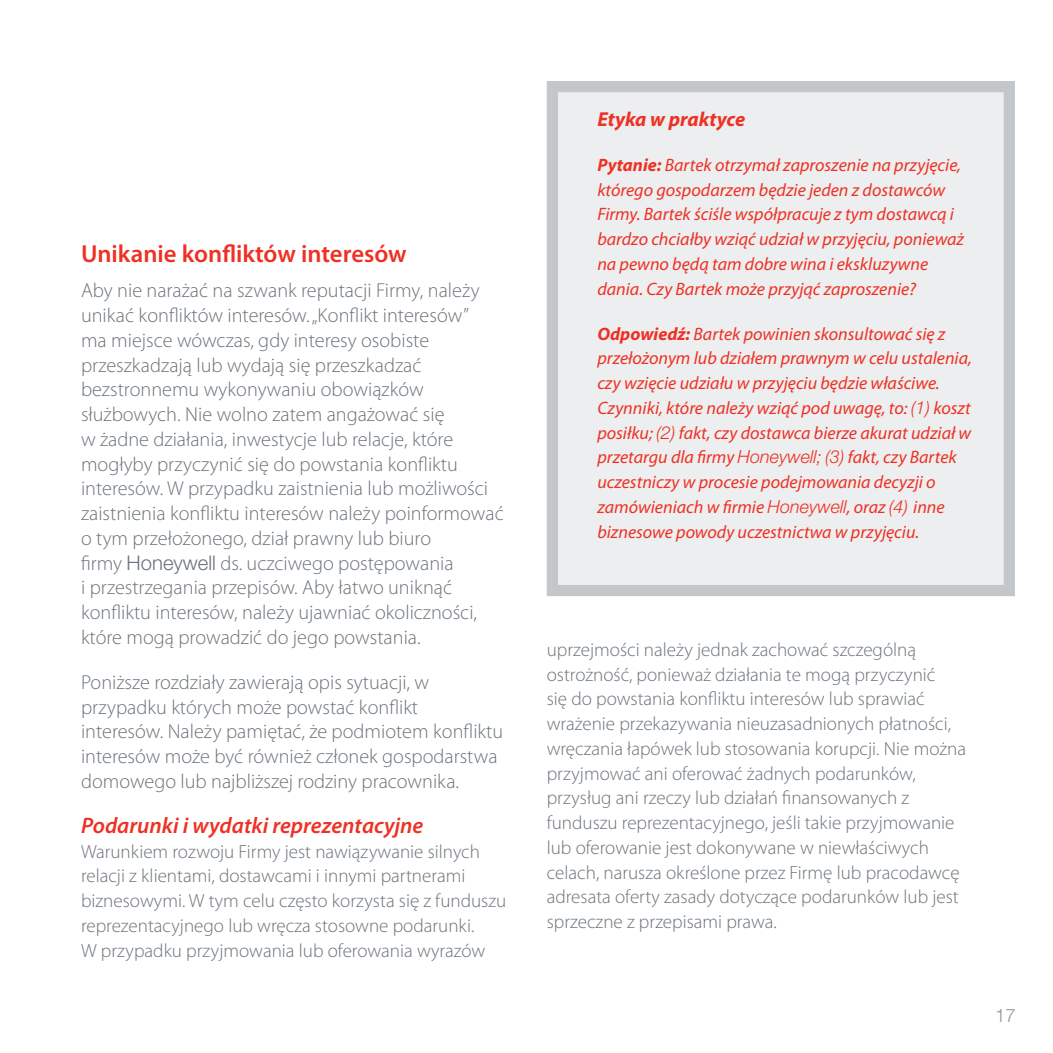
<style>
.page{position:relative;width:1053px;height:1053px;background:#fff}
.page>*{position:absolute;margin:0;border:0;box-sizing:border-box;transform-origin:0 0}
.t1{font:600 24.75px "Myriad Pro";color:#ee3124}
.t2{font:italic 600 22.5px "Myriad Pro";color:#ee3124}
.t3{font:300 20.25px/24.8px "Myriad Pro";color:#6a737b}
.t4{font:italic 700 20.25px "Myriad Pro";color:#ee3124}
.t5{font:300 19.12px/24.8px "Myriad Pro";color:#6a737b}
.t6{font:300 18.45px "Helvetica Neue";color:#939598}
.t7{font:italic 18px/24.8px "Myriad Pro";color:#ee3124}
.s1{font-family:"Helvetica Neue"}
.s2{font-weight:700}
.s3{font-family:"Helvetica Neue";font-weight:300}
</style>
<div class="page">
<svg style="left:546px;top:81px;width:469px;height:515px;background:#e9eaeb"></svg>
<p class="t1" style="left:81px;top:238px;width:327px">Unikanie konfliktów interesów</p>
<p class="t3" style="left:81px;top:278px;width:424px">Aby nie narażać na szwank reputacji Firmy, należy unikać konfliktów interesów. „Konflikt interesów”<br>ma miejsce wówczas, gdy interesy osobiste przeszkadzają lub wydają się przeszkadzać bezstronnemu wykonywaniu obowiązków służbowych. N ie wolno zatem angażować się<br>w żadne działania, inwestycje lub relacje, które mogłyby przyczynić się do powstania konfliktu interesów. W przypadku zaistnienia lub możliwości zaistnienia konfliktu interesów należy poinformować o tym przełożonego, dział prawny lub biuro<br>firmy <span class="s1">Honeywell</span> ds. uczciwego postępowania<br>i przestrzegania przepisów. Aby łatwo uniknąć konfliktu interesów, należy ujawniać okoliczności, które mogą prowadzić do jego powstania.</p>
<p class="t3" style="left:81px;top:669px;width:424px">Poniższe rozdziały zawierają opis sytuacji, w przypadku których może powstać konflikt interesów. N ależy pamiętać, że podmiotem konfliktu interesów może być również członek gospodarstwa domowego lub najbliższej rodziny pracownika.</p>
<p class="t2" style="left:81px;top:811px;width:344px">Podarunki i wydatki reprezentacyjne</p>
<p class="t5" style="left:81px;top:839px;width:427px">Warunkiem rozwoju Firmy jest nawiązywanie silnych relacji z klientami, dostawcami i innymi partnerami biznesowymi. W tym celu często korzysta się z funduszu reprezentacyjnego lub wręcza stosowne podarunki.<br>W przypadku przyjmowania lub oferowania wyrazów</p>
<p class="t4" style="left:597px;top:106px;width:149px">Etyka w praktyce</p>
<p class="t7" style="left:597px;top:152px;width:368px"><span class="s2">Pytanie:</span> Bartek otrzymał zaproszenie na przyjęcie, którego gospodarzem będzie jeden z dostawców Firmy. Bartek ściśle współpracuje z tym dostawcą i bardzo chciałby wziąć udział w przyjęciu, ponieważ na pewno będą tam dobre wina i ekskluzywne dania. Czy Bartek może przyjąć zaproszenie?</p>
<p class="t7" style="left:597px;top:321px;width:376px"><span class="s2">Odpowiedź:</span> Bartek powinien skonsultować się z przełożonym lub działem prawnym w celu ustalenia, czy wzięcie udziału w przyjęciu będzie właściwe.<br>Czynniki, które należy wziąć pod uwagę, to: <span class="s3">(1)</span> koszt posiłku; <span class="s3">(2)</span> fakt, czy dostawca bierze akurat udział w przetargu dla firmy <span class="s3">Honeywell; (3)</span> fakt, czy Bartek uczestniczy w procesie podejmowania decyzji o zamówieniach w firmie <span class="s3">Honeywell</span>, oraz <span class="s3">(4)</span> inne biznesowe powody uczestnictwa w przyjęciu.</p>
<p class="t5" style="left:547px;top:637px;width:421px">uprzejmości należy jednak zachować szczególną ostrożność, ponieważ działania te mogą przyczynić<br>się do powstania konfliktu interesów lub sprawiać wrażenie przekazywania nieuzasadnionych płatności, wręczania łapówek lub stosowania korupcji. N ie można przyjmować ani oferować żadnych podarunków, przysług ani rzeczy lub działań finansowanych z funduszu reprezentacyjnego, jeśli takie przyjmowanie lub oferowanie jest dokonywane w niewłaściwych celach, narusza określone przez Firmę lub pracodawcę adresata oferty zasady dotyczące podarunków lub jest sprzeczne z przepisami prawa.</p>
<p class="t6" style="left:995px;top:1004px;width:22px">17</p>
</div>
